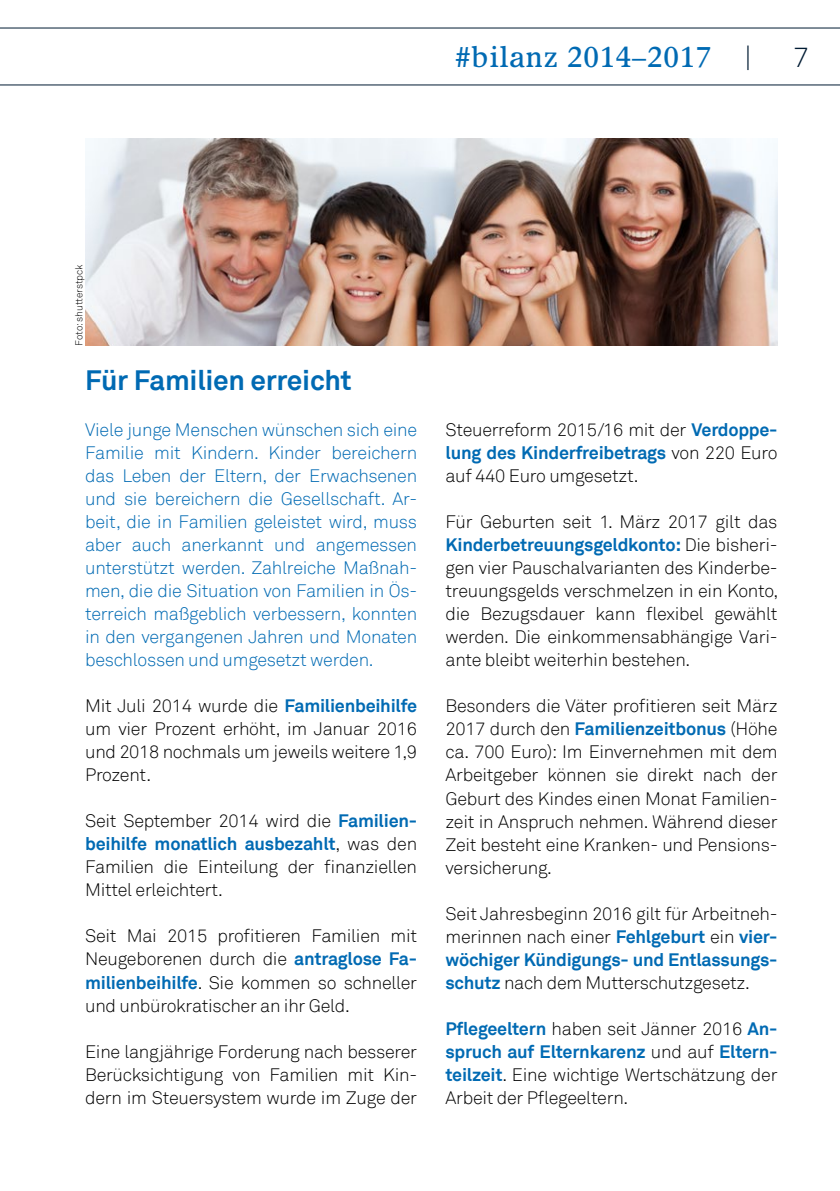
<style>
.page{position:relative;width:840px;height:1191px;background:#fff}
.page>*{position:absolute;margin:0;border:0;box-sizing:border-box;transform-origin:0 0}
.t1{font:700 28px "Akkurat";letter-spacing:-.01em;color:#006ab3}
.t2{font:28px "Olympian";letter-spacing:.025em;color:#006ab3}
.t3{font:300 28px "Akkurat";color:#001b33}
.t4{font:300 18px/23px "Akkurat";letter-spacing:-.015em;color:#000;text-align:justify}
.t5{font:300 18px/23px "Akkurat";letter-spacing:-.015em;color:#006ab3;text-align:justify}
.t6{font:300 10px "Akkurat";letter-spacing:-.01em;color:#000}
.s1{font-family:"Akkurat";font-weight:300;color:#001b33}
.s2{font-weight:700;color:#006ab3}
</style>
<div class="page">
<svg style="left:0;top:28px;width:839px;height:57px"></svg>
<img style="left:85px;top:138px;width:692px;height:207px">
<h1 class="t2" style="left:455px;top:40px;width:298px">#bilanz 2014–2017 <span class="s1">|</span></h1>
<h1 class="t3" style="left:793px;top:41px;width:17px">7</h1>
<p class="t6" style="left:73px;top:345px;width:83px;rotate:-90deg">Foto: shutterstpck</p>
<h1 class="t1" style="left:85px;top:363px;width:268px">Für Familien erreicht</h1>
<p class="t5" style="left:85px;top:419px;width:333px">Viele junge Menschen wünschen sich eine Familie mit Kindern. Kinder bereichern das Leben der Eltern, der Erwachsenen und sie bereichern die Gesellschaft. Ar&shy;beit, die in Familien geleistet wird, muss aber auch anerkannt und angemessen unterstützt werden. Zahlreiche Maßnah&shy;men, die die Situation von Familien in Ös&shy;terreich maßgeblich verbessern, konnten in den vergangenen Jahren und Monaten beschlossen und umgesetzt werden.</p>
<p class="t4" style="left:85px;top:695px;width:333px">Mit Juli 2014 wurde die <span class="s2">Familienbeihilfe </span>um vier Prozent erhöht, im Januar 2016 und 2018 nochmals um jeweils weitere 1,9<br>Prozent.</p>
<p class="t4" style="left:85px;top:810px;width:333px">Seit September 2014 wird die <span class="s2">Familien&shy;beihilfe monatlich ausbezahlt</span>, was den Familien die Einteilung der finanziellen Mittel erleichtert.</p>
<p class="t4" style="left:85px;top:925px;width:333px">Seit Mai 2015 profitieren Familien mit Neugeborenen durch die <span class="s2">antraglose Fa&shy;milienbeihilfe</span>. Sie kommen so schneller und unbürokratischer an ihr Geld.</p>
<p class="t4" style="left:85px;top:1040px;width:333px">Eine langjährige Forderung nach besserer Berücksichtigung von Familien mit Kin&shy;dern im Steuersystem wurde im Zuge der</p>
<p class="t4" style="left:445px;top:419px;width:333px">Steuerreform 2015/16 mit der <span class="s2">Verdoppe&shy;lung des Kinderfreibetrags</span> von 220 Euro auf 440 Euro umgesetzt.</p>
<p class="t4" style="left:445px;top:511px;width:334px">Für Geburten seit 1. März 2017 gilt das <span class="s2">Kinderbetreuungsgeldkonto:</span> Die bisheri&shy;gen vier Pauschalvarianten des Kinderbe&shy;treuungsgelds verschmelzen in ein Konto, die Bezugsdauer kann flexibel gewählt werden. Die einkommensabhängige Vari&shy;ante bleibt weiterhin bestehen.</p>
<p class="t4" style="left:445px;top:695px;width:333px">Besonders die Väter profitieren seit März 2017 durch den <span class="s2">Familienzeitbonus</span> (Höhe ca. 700 Euro): Im Einvernehmen mit dem Arbeitgeber können sie direkt nach der Geburt des Kindes einen Monat Familien&shy;zeit in Anspruch nehmen. Während dieser Zeit besteht eine Kranken- und Pensions&shy;versicherung.</p>
<p class="t4" style="left:445px;top:902px;width:333px">Seit Jahresbeginn 2016 gilt für Arbeitneh&shy;merinnen nach einer <span class="s2">Fehlgeburt</span> ein <span class="s2">vier&shy;wöchiger Kündigungs- und Entlassungs&shy;schutz</span> nach dem Mutterschutzgesetz.</p>
<p class="t4" style="left:445px;top:1017px;width:333px"><span class="s2">Pflegeeltern</span> haben seit Jänner 2016 <span class="s2">An&shy;spruch auf Elternkarenz</span> und auf <span class="s2">Eltern&shy;teilzeit</span>. Eine wichtige Wertschätzung der Arbeit der Pflegeeltern.</p>
</div>
